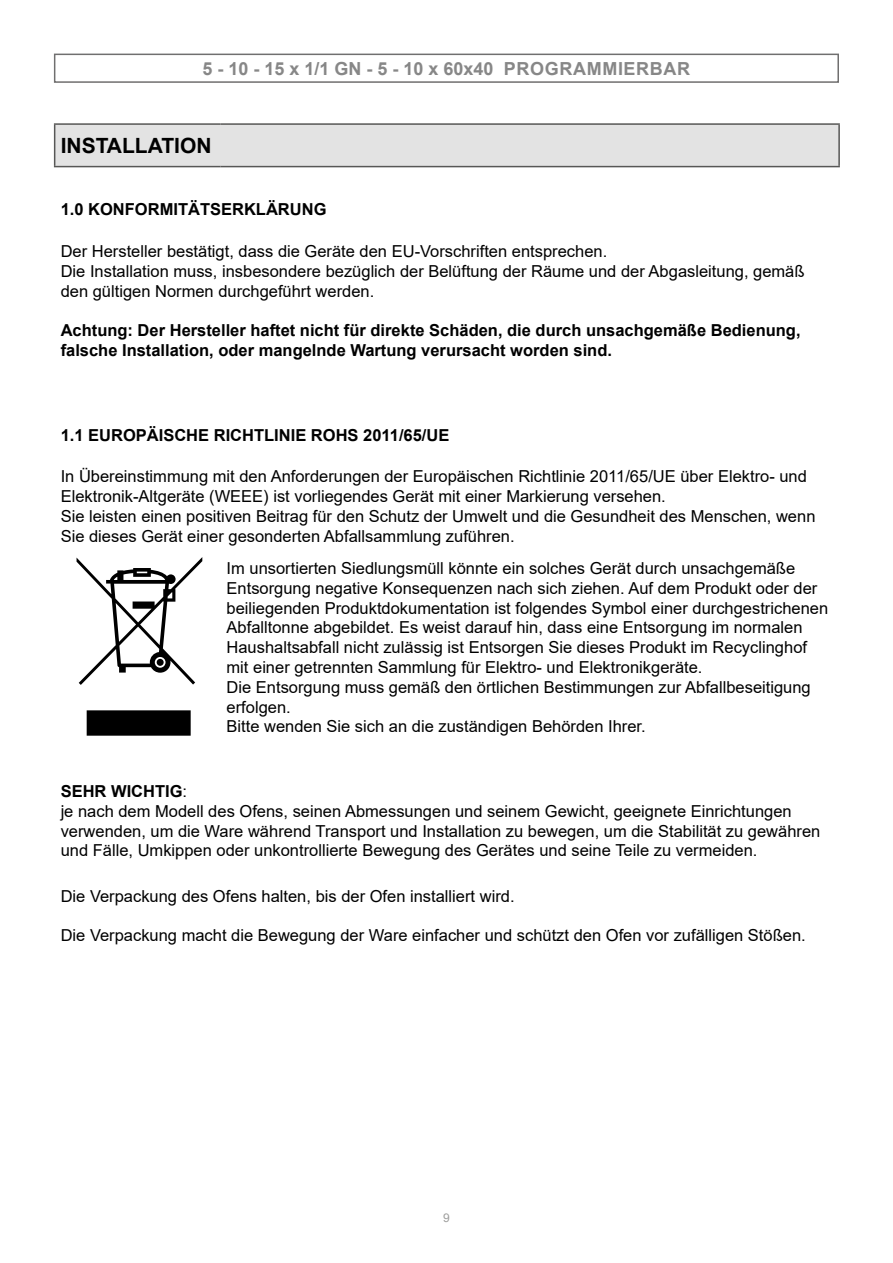
<style>
.page{position:relative;width:893px;height:1263px;background:#fff}
.page>*{position:absolute;margin:0;border:0;box-sizing:border-box;transform-origin:0 0}
.t1{font:700 21px "Arial";color:#000}
.t2{font:700 18px "Arial";letter-spacing:.035em;color:#878787}
.t3{font:16.5px/19.8px "Arial";color:#000}
.t4{font:700 16.5px/19.8px "Arial";color:#000}
.t5{font:12px "Arial";color:#9d9d9c}
.s1{font-weight:700}
</style>
<div class="page">
<div style="left:54px;top:54px;width:785px;height:29px;border:2px solid #706f6f"></div>
<div style="left:55px;top:124px;width:784px;height:43px;background:#e3e3e3"></div>
<hr style="left:54px;top:123px;width:167px;height:2px;background:#575756">
<hr style="left:54px;top:125px;width:1px;height:41px;background:#575756">
<hr style="left:221px;top:123px;width:619px;height:2px;background:#575756">
<hr style="left:838px;top:125px;width:2px;height:41px;background:#575756">
<hr style="left:54px;top:166px;width:167px;height:1px;background:#575756">
<hr style="left:221px;top:166px;width:619px;height:1px;background:#575756">
<svg style="left:77px;top:557px;width:125px;height:179px"></svg>
<p class="t2" style="left:202px;top:56px;width:489px">5 - 10 - 15 x 1/1 GN - 5 - 10 x 60x40 PROGRAMMIERBAR</p>
<p class="t1" style="left:61px;top:131px;width:152px">INSTALLATION</p>
<p class="t4" style="left:61px;top:200px;width:267px">1.0 KONFORMITÄTSERKLÄRUNG</p>
<p class="t3" style="left:61px;top:241px;width:745px">Der Hersteller bestätigt, dass die Geräte den EU-Vorschriften entsprechen.<br>Die Installation muss, insbesondere bezüglich der Belüftung der Räume und der Abgasleitung, gemäß den gültigen Normen durchgeführt werden.</p>
<p class="t4" style="left:61px;top:321px;width:741px">Achtung: Der Hersteller haftet nicht für direkte Schäden, die durch unsachgemäße Bedienung, falsche Installation, oder mangelnde Wartung verursacht worden sind.</p>
<p class="t4" style="left:61px;top:425px;width:390px">1.1 EUROPÄISCHE RICHTLINIE ROHS 2011/65/UE</p>
<p class="t3" style="left:61px;top:466px;width:756px">In Übereinstimmung mit den Anforderungen der Europäischen Richtlinie 2011/65/UE über Elektro- und Elektronik-Altgeräte (WEEE) ist vorliegendes Gerät mit einer Markierung versehen.<br>Sie leisten einen positiven Beitrag für den Schutz der Umwelt und die Gesundheit des Menschen, wenn Sie dieses Gerät einer gesonderten Abfallsammlung zuführen.</p>
<p class="t3" style="left:227px;top:558px;width:603px">Im unsortierten Siedlungsmüll könnte ein solches Gerät durch unsachgemäße Entsorgung negative Konsequenzen nach sich ziehen. Auf dem Produkt oder der beiliegenden Produktdokumentation ist folgendes Symbol einer durchgestrichenen Abfalltonne abgebildet. Es weist darauf hin, dass eine Entsorgung im normalen Haushaltsabfall nicht zulässig ist Entsorgen Sie dieses Produkt im Recyclinghof mit einer getrennten Sammlung für Elektro- und Elektronikgeräte.<br>Die Entsorgung muss gemäß den örtlichen Bestimmungen zur Abfallbeseitigung erfolgen.<br>Bitte wenden Sie sich an die zuständigen Behörden Ihrer.</p>
<p class="t3" style="left:61px;top:781px;width:761px"><span class="s1">SEHR WICHTIG</span>:<br>je nach dem Modell des Ofens, seinen Abmessungen und seinem Gewicht, geeignete Einrichtungen verwenden, um die Ware während Transport und Installation zu bewegen, um die Stabilität zu gewähren und Fälle, Umkippen oder unkontrollierte Bewegung des Gerätes und seine Teile zu vermeiden.</p>
<p class="t3" style="left:61px;top:886px;width:455px">Die Verpackung des Ofens halten, bis der Ofen installiert wird.</p>
<p class="t3" style="left:61px;top:926px;width:747px">Die Verpackung macht die Bewegung der Ware einfacher und schützt den Ofen vor zufälligen Stößen.</p>
<p class="t5" style="left:443px;top:1210px;width:8px">9</p>
</div>
